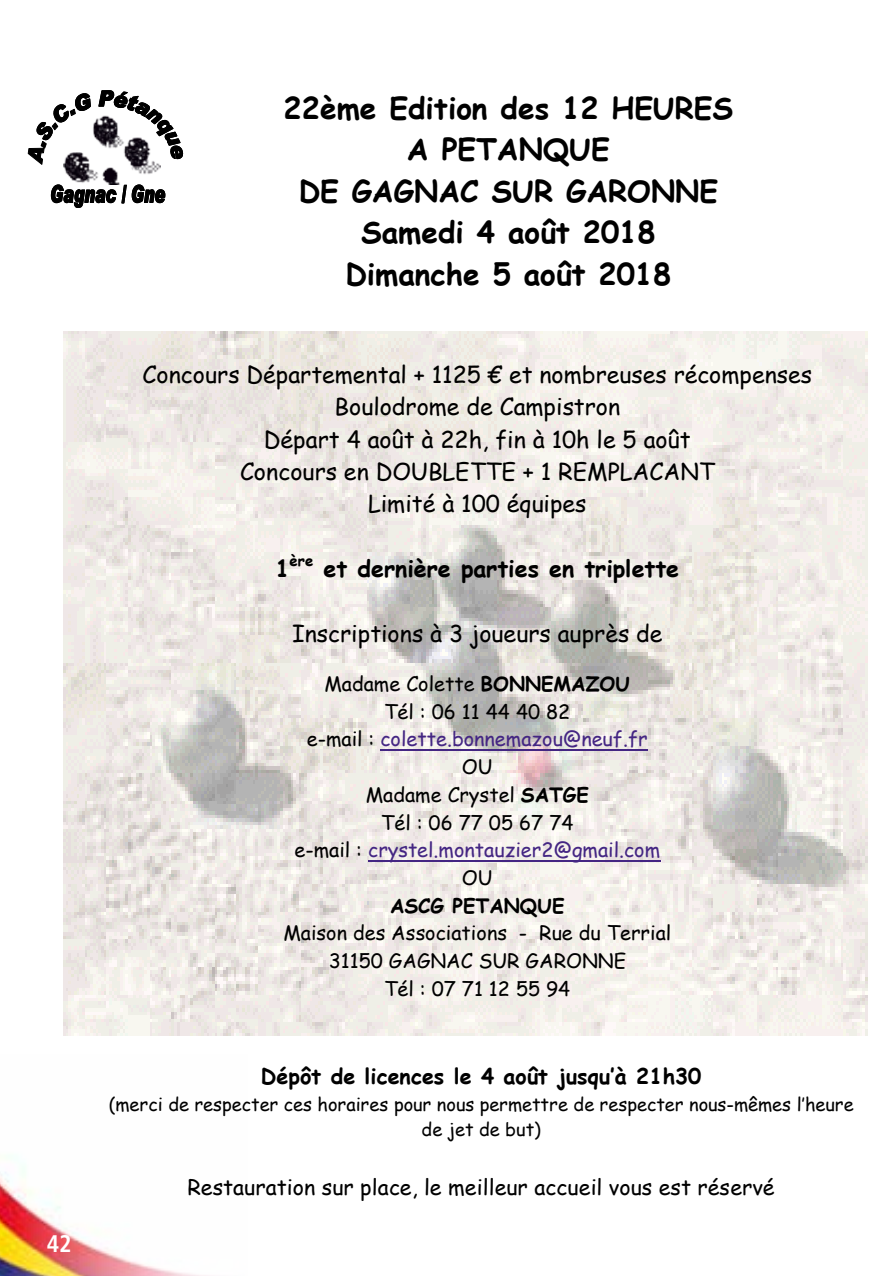
<style>
.page{position:relative;width:893px;height:1276px;background:#fff}
.page>*{position:absolute;margin:0;border:0;box-sizing:border-box;transform-origin:0 0}
.t1{font:700 29.7px/41.4px "Comic Sans MS";color:#000;text-align:center}
.t2{font:700 condensed 24px "Frutiger";color:#fff}
.t3{font:23.1px/32.4px "Comic Sans MS";color:#000;text-align:center}
.t4{font:700 23.1px "Comic Sans MS";color:#000}
.t5{font:21.6px "Comic Sans MS";color:#000}
.t6{font:700 21.6px "Comic Sans MS";color:#000}
.t7{font:19.8px/27.6px "Comic Sans MS";color:#000;text-align:center}
.t8{font:700 19.8px "Comic Sans MS";color:#000}
.t9{font:18.3px/25.5px "Comic Sans MS";letter-spacing:-.005em;color:#000;text-align:center}
.t10{font:700 15px "Comic Sans MS";color:#000}
.s1{font-weight:700}
.s2{color:#442683}
</style>
<div class="page">
<img style="left:0;top:1166px;width:206px;height:110px">
<img style="left:64px;top:332px;width:804px;height:704px">
<hr style="left:380px;top:749px;width:268px;height:2px;background:#442683">
<hr style="left:368px;top:860px;width:292px;height:1px;background:#442683">
<img style="left:63px;top:118px;width:98px;height:66px">
<svg style="left:51px;top:185px;width:65px;height:23px"></svg>
<svg style="left:122px;top:185px;width:43px;height:18px"></svg>
<svg style="left:28px;top:93px;width:63px;height:72px"></svg>
<svg style="left:99px;top:90px;width:84px;height:69px"></svg>
<p class="t2" style="left:47px;top:1229px;width:26px">42</p>
<h1 class="t1" style="left:284px;top:86px;width:451px">22ème Edition des 12 HEURES<br>A PETANQUE<br>DE GAGNAC SUR GARONNE<br>Samedi 4 août 2018<br>Dimanche 5 août 2018</h1>
<p class="t3" style="left:143px;top:358px;width:671px">Concours Départemental + 1125 € et nombreuses récompenses Boulodrome de Campistron<br>Départ 4 août à 22h, fin à 10h le 5 août<br>Concours en DOUBLETTE + 1 REMPLACANT<br>Limité à 100 équipes</p>
<p class="t4" style="left:275px;top:551px;width:16px">1</p>
<p class="t10" style="left:290px;top:550px;width:25px">ère</p>
<p class="t4" style="left:323px;top:551px;width:357px">et dernière parties en triplette</p>
<p class="t3" style="left:292px;top:616px;width:372px">Inscriptions à 3 joueurs auprès de</p>
<p class="t7" style="left:294px;top:669px;width:367px">Madame Colette <span class="s1">BONNEMAZOU<br></span>Tél : 06 11 44 40 82<br>e-mail : <span class="s2">colette.bonnemazou@neuf.fr<br></span>OU<br>Madame Crystel <span class="s1">SATGE<br></span>Tél : 06 77 05 67 74<br>e-mail : <span class="s2">crystel.montauzier2@gmail.com<br></span>OU</p>
<p class="t8" style="left:390px;top:891px;width:176px">ASCG PETANQUE</p>
<p class="t7" style="left:283px;top:919px;width:390px">Maison des Associations - Rue du Terrial<br>31150 GAGNAC SUR GARONNE<br>Tél : 07 71 12 55 94</p>
<p class="t6" style="left:261px;top:1060px;width:442px">Dépôt de licences le 4 août jusqu’à 21h30</p>
<p class="t9" style="left:109px;top:1090px;width:746px">(merci de respecter ces horaires pour nous permettre de respecter nous-mêmes l’heure de jet de but)</p>
<p class="t5" style="left:187px;top:1171px;width:589px">Restauration sur place, le meilleur accueil vous est réservé</p>
</div>
